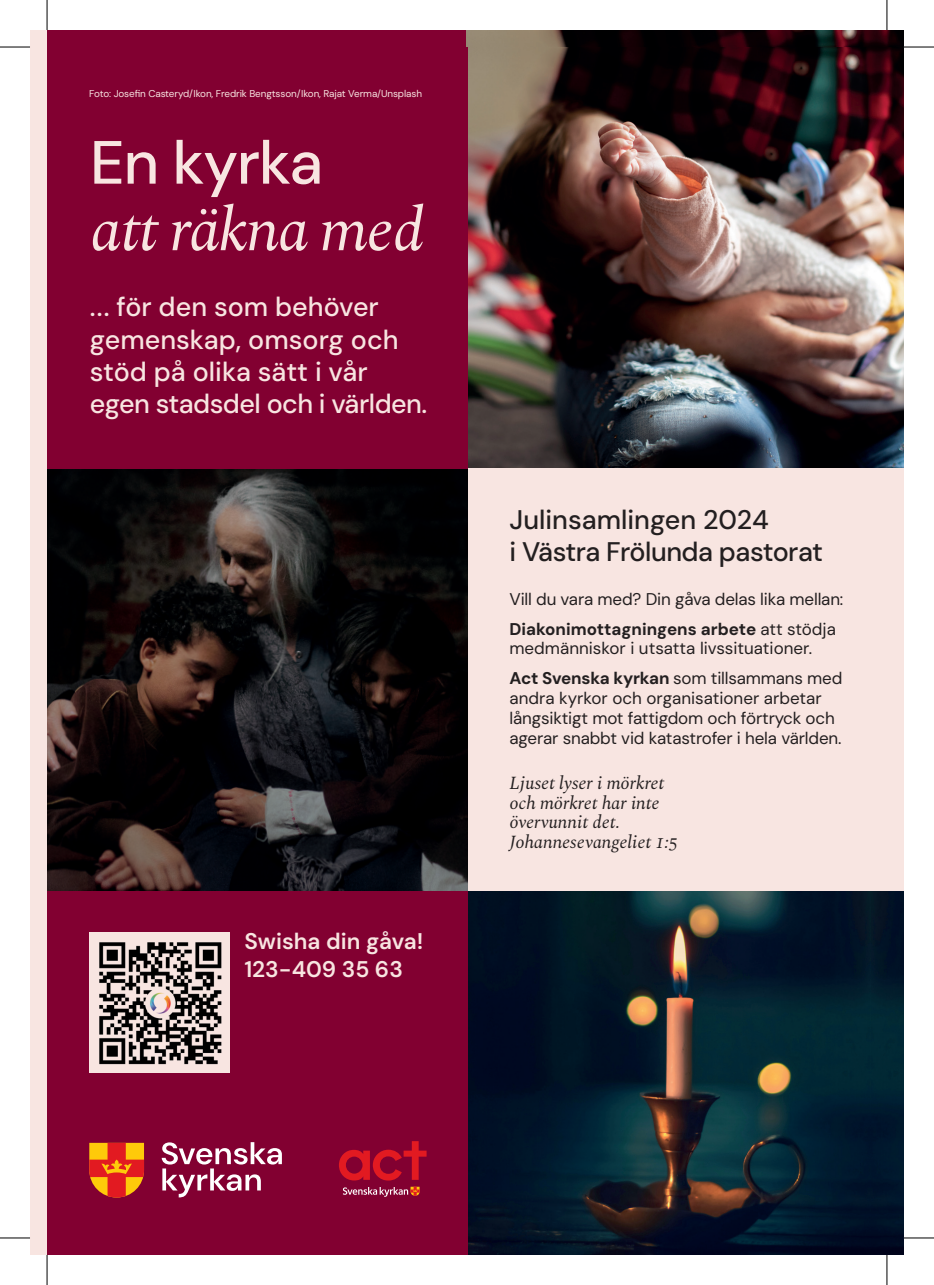
<style>
.page{position:relative;width:934px;height:1285px;background:#fff}
.page>*{position:absolute;margin:0;border:0;box-sizing:border-box;transform-origin:0 0}
.t1{font:italic 62.2px "Spectral";letter-spacing:-.025em;color:#f8e5e1}
.t2{font:500 60.8px "DM Sans";letter-spacing:-.02em;color:#f8e5e1}
.t3{font:500 26.8px/32.2px "DM Sans";letter-spacing:-.005em;color:#f8e5e1}
.t4{font:500 26.8px/32.2px "DM Sans";letter-spacing:-.02em;color:#231f20}
.t5{font:600 22.6px/28.4px "DM Sans";color:#f8e5e1}
.t6{font:italic 18.2px/19.8px "Spectral";color:#231f20}
.t7{font:17px/29.8px "DM Sans";letter-spacing:-.01em;color:#231f20}
.t8{font:10px "DM Sans";letter-spacing:-.01em;color:#f8e5e1}
.s1{font-weight:700}
</style>
<div class="page">
<div style="left:30px;top:30px;width:17px;height:1225px;background:#f8e5e1"></div>
<div style="left:47px;top:30px;width:475px;height:1225px;background:#820031"></div>
<img style="left:468px;top:890px;width:435px;height:365px">
<img style="left:468px;top:48px;width:435px;height:420px">
<svg style="left:162px;top:1142px;width:119px;height:55px"></svg>
<svg style="left:89px;top:1142px;width:55px;height:55px;background:#e25e19"></svg>
<img style="left:47px;top:469px;width:421px;height:421px">
<div style="left:468px;top:468px;width:435px;height:422px;background:#f8e5e1"></div>
<div style="left:89px;top:932px;width:141px;height:141px;background:#f8e5e1"></div>
<svg style="left:339px;top:1141px;width:87px;height:39px"></svg>
<svg style="left:343px;top:1186px;width:76px;height:11px"></svg>
<img style="left:467px;top:30px;width:436px;height:16px">
<img style="left:99px;top:942px;width:123px;height:123px">
<hr style="left:0;top:47px;width:30px;height:1px;background:#000">
<hr style="left:903px;top:47px;width:30px;height:1px;background:#000">
<hr style="left:0;top:1237px;width:30px;height:1px;background:#000">
<hr style="left:903px;top:1237px;width:30px;height:1px;background:#000">
<hr style="left:47px;top:0;width:1px;height:30px;background:#000">
<hr style="left:47px;top:1255px;width:1px;height:30px;background:#000">
<hr style="left:886px;top:0;width:1px;height:30px;background:#000">
<hr style="left:886px;top:1255px;width:1px;height:30px;background:#000">
<p class="t8" style="left:89px;top:87px;width:334px">Foto: Josefin Casteryd/Ikon, Fredrik Bengtsson/Ikon, Rajat Verma/Unsplash</p>
<h2 class="t2" style="left:90px;top:125px;width:235px">En kyrka</h2>
<h1 class="t1" style="left:90px;top:184px;width:336px">att räkna med</h1>
<h3 class="t3" style="left:90px;top:291px;width:339px">... för den som behöver gemenskap, omsorg och stöd på olika sätt i vår egen stadsdel och i världen.</h3>
<h3 class="t5" style="left:244px;top:926px;width:180px">Swisha din gåva!<br>123-409 35 63</h3>
<h3 class="t4" style="left:509px;top:503px;width:315px">Julinsamlingen 2024<br>i Västra Frölunda pastorat</h3>
<p class="t7" style="left:509px;top:584px;width:335px">Vill du vara med? Din gåva delas lika mellan:<br><span class="s1">Diakonimottagningens arbete</span> att stödja</p>
<p class="t7" style="left:509px;top:633px;width:334px">medmänniskor i utsatta livssituationer.<br><span class="s1">Act Svenska kyrkan</span> som tillsammans med</p>
<p class="t7" style="left:509px;top:688px;width:333px;line-height:19.8px">andra kyrkor och organisationer arbetar långsiktigt mot fattigdom och förtryck och agerar snabbt vid katastrofer i hela världen.</p>
<p class="t6" style="left:509px;top:771px;width:170px">Ljuset lyser i mörkret och mörkret har inte övervunnit det.<br>Johannesevangeliet 1:5</p>
</div>
